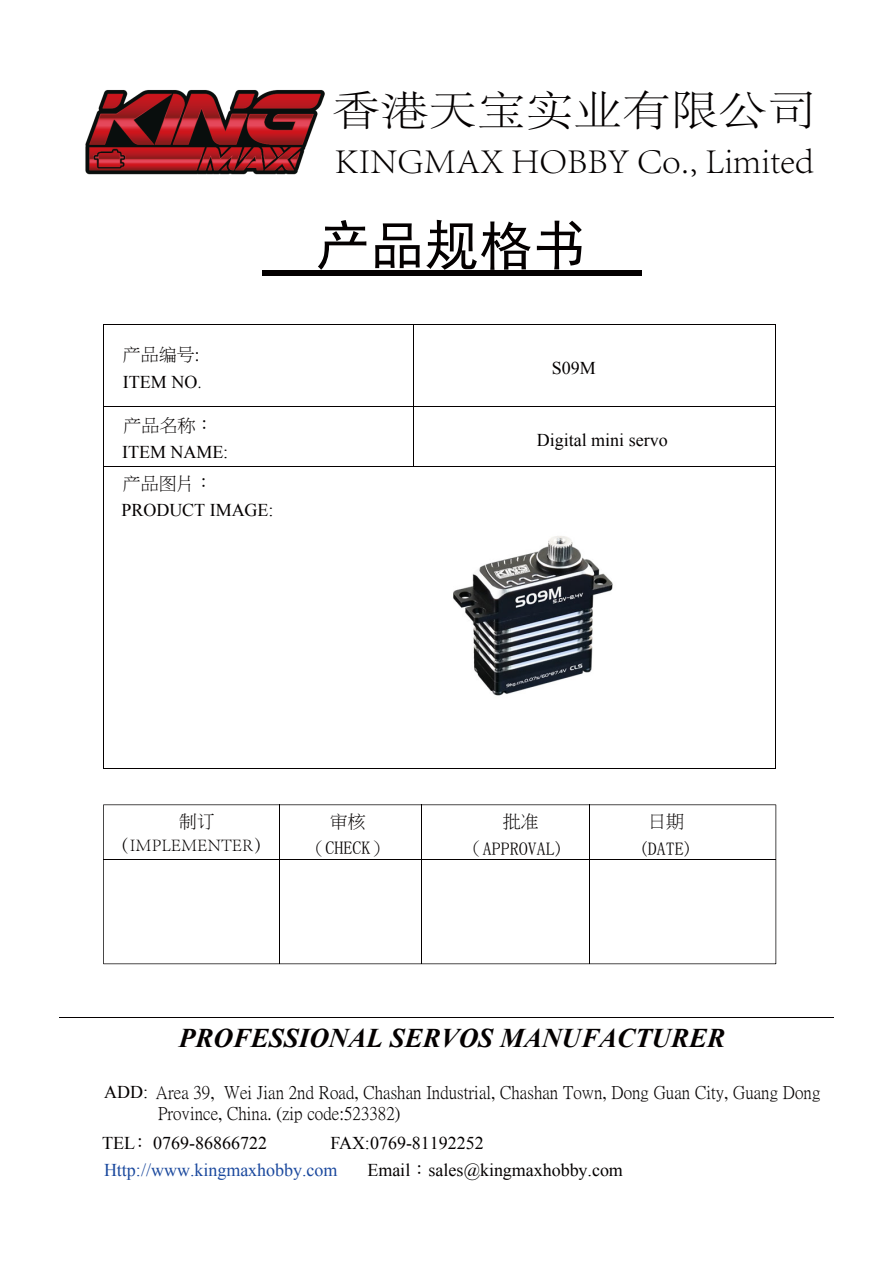
<style>
.page{position:relative;width:893px;height:1263px;background:#fff}
.page>*{position:absolute;margin:0;border:0;box-sizing:border-box;transform-origin:0 0}
.t1{font:54px "Sim Hei";letter-spacing:.005em;color:#040000}
.t2{font:300 41.55px "Adobe Song Std";color:#040000;scale:1.16 1}
.t3{font:300 35.85px "Adobe Song Std";color:#040000}
.t4{font:italic 700 27px "Times New Roman";color:#040000}
.t5{font:18px/21.6px "P Ming Li U";color:#040000}
.t6{font:18px "Times New Roman";color:#040000}
.t7{font:18px "Times New Roman";color:#1b499e}
.t8{font:18px "Sim Sun";color:#040000}
.t9{font:300 18px "Adobe Song Std";color:#040000}
.s1{font-family:"Adobe Song Std";font-weight:300}
.s2{font-family:"P Ming Li U"}
.s3{font-family:"Times New Roman"}
</style>
<div class="page">
<div style="left:262px;top:270px;width:379px;height:5px;background:#040000"></div>
<hr style="left:103px;top:324px;width:673px;height:1px;background:#040000">
<hr style="left:103px;top:406px;width:673px;height:1px;background:#040000">
<hr style="left:103px;top:466px;width:673px;height:1px;background:#040000">
<hr style="left:103px;top:768px;width:673px;height:1px;background:#040000">
<hr style="left:103px;top:324px;width:1px;height:444px;background:#040000">
<hr style="left:413px;top:324px;width:1px;height:142px;background:#040000">
<hr style="left:775px;top:324px;width:1px;height:444px;background:#040000">
<svg style="left:103px;top:804px;width:673px;height:160px"></svg>
<hr style="left:103px;top:859px;width:673px;height:1px;background:#040000">
<hr style="left:279px;top:804px;width:1px;height:159px;background:#040000">
<hr style="left:421px;top:804px;width:1px;height:159px;background:#040000">
<hr style="left:589px;top:804px;width:1px;height:159px;background:#040000">
<hr style="left:59px;top:1017px;width:775px;height:1px;background:#040000">
<img style="left:85px;top:90px;width:240px;height:85px">
<img style="left:453px;top:536px;width:160px;height:160px">
<h2 class="t2" style="left:332px;top:89px;width:418px">香港天宝实业有限公司</h2>
<h3 class="t3" style="left:335px;top:141px;width:480px">KINGMAX HOBBY Co., Limited</h3>
<p class="t5" style="left:123px;top:344px;width:78px">产品编号:</p>
<p class="t6" style="left:123px;top:370px;width:81px">ITEM NO<span class="s1">.</span></p>
<p class="t5" style="left:123px;top:415px;width:91px">产品名称：</p>
<p class="t6" style="left:122px;top:440px;width:108px">ITEM NAME:</p>
<p class="t5" style="left:123px;top:473px;width:92px">产品图片：</p>
<p class="t6" style="left:121px;top:498px;width:154px">PRODUCT IMAGE:</p>
<h1 class="t1" style="left:316px;top:218px;width:272px">产品规格书</h1>
<p class="t6" style="left:552px;top:356px;width:46px">S09M</p>
<p class="t6" style="left:537px;top:427px;width:133px">Digital mini servo</p>
<p class="t5" style="left:179px;top:810px;width:37px">制订</p>
<p class="t5" style="left:330px;top:810px;width:37px">审核</p>
<p class="t5" style="left:648px;top:810px;width:37px">日期</p>
<p class="t8" style="left:307px;top:838px;width:82px"><span class="s2">（</span>CHECK<span class="s2">）</span></p>
<p class="t5" style="left:503px;top:810px;width:37px">批准</p>
<p class="t8" style="left:465px;top:839px;width:100px"><span class="s2">（</span>APPROVAL)</p>
<p class="t8" style="left:639px;top:839px;width:55px">(DATE)</p>
<p class="t9" style="left:112px;top:835px;width:161px">（IMPLEMENTER）</p>
<h3 class="t4" style="left:179px;top:1019px;width:548px">PROFESSIONAL SERVOS MANUFACTURER</h3>
<p class="t5" style="left:158px;top:1081px;width:664px;text-indent:-54px"><span class="s3">ADD:</span> Area 39, Wei Jian 2nd Road, Chashan Industrial, Chashan Town, Dong Guan City, Guang Dong<br>Province, China. (zip code:523382)</p>
<p class="t6" style="left:102px;top:1131px;width:166px">TEL<span class="s2">：</span> 0769-86866722</p>
<p class="t6" style="left:330px;top:1131px;width:155px">FAX:0769-81192252</p>
<p class="t7" style="left:104px;top:1158px;width:235px">Http://www.kingmaxhobby.com</p>
<p class="t6" style="left:367px;top:1158px;width:257px">Email<span class="s2">：</span>sales@kingmaxhobby.com</p>
</div>
